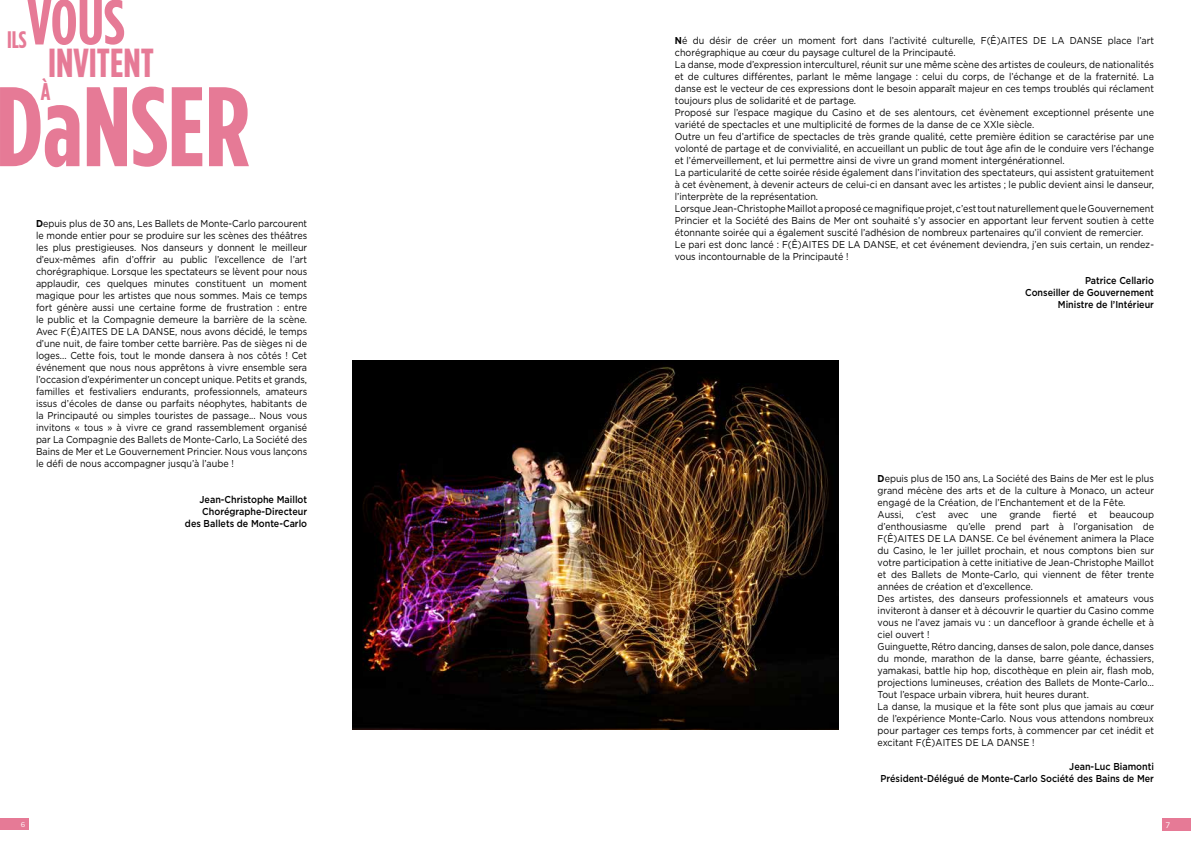
<style>
.page{position:relative;width:1191px;height:842px;background:#fff}
.page>*{position:absolute;margin:0;border:0;box-sizing:border-box;transform-origin:0 0}
.t1{font:700 112.8px "Gotham Condensed";color:#e67a96}
.t2{font:700 63.5px "Gotham Condensed";color:#e67a96}
.t3{font:700 40.5px "Gotham Condensed";color:#e67a96}
.t4{font:700 24.1px "Gotham Condensed";color:#e67a96}
.t5{font:700 23.9px "Gotham Condensed";color:#e67a96}
.t6{font:10px/12px "Gotham";color:#000;scale:.9 1}
.t7{font:500 10px/12px "Gotham";color:#000;text-align:right;scale:.9 1}
.t8{font:8px "Gotham";color:#fff}
.t9{font:7px "Gotham";color:#fff}
.s1{font-weight:700}
</style>
<div class="page">
<div style="left:0;top:818px;width:28px;height:12px;background:#e67a96"></div>
<div style="left:1162px;top:818px;width:29px;height:13px;background:#e67a96"></div>
<img style="left:352px;top:360px;width:486px;height:369px">
<h2 class="t2" style="left:27px;top:-14px;width:99px">VOUS</h2>
<h3 class="t3" style="left:48px;top:40px;width:107px">INVITENT</h3>
<h3 class="t4" style="left:41px;top:78px;width:11px">À</h3>
<h3 class="t5" style="left:7px;top:27px;width:21px">ILS</h3>
<h1 class="t1" style="left:-4px;top:63px;width:255px">DaNSER</h1>
<p class="t6" style="left:36px;top:217px;width:303px;text-align:justify"><span class="s1">D</span>epuis plus de 30 ans, Les Ballets de Monte-Carlo parcourent le monde entier pour se produire sur les scènes des théâtres les plus prestigieuses. Nos danseurs y donnent le meilleur d’eux-mêmes afin d’offrir au public l’excellence de l’art chorégraphique. Lorsque les spectateurs se lèvent pour nous applaudir, ces quelques minutes constituent un moment magique pour les artistes que nous sommes. Mais ce temps fort génère aussi une certaine forme de frustration : entre le public et la Compagnie demeure la barrière de la scène.<br>Avec F(Ê)AITES DE LA DANSE, nous avons décidé, le temps d’une nuit, de faire tomber cette barrière. Pas de sièges ni de loges... Cette fois, tout le monde dansera à nos côtés ! Cet événement que nous nous apprêtons à vivre ensemble sera l’occasion d’expérimenter un concept unique. Petits et grands, familles et festivaliers endurants, professionnels, amateurs issus d’écoles de danse ou parfaits néophytes, habitants de la Principauté ou simples touristes de passage... Nous vous invitons « tous » à vivre ce grand rassemblement organisé par La Compagnie des Ballets de Monte-Carlo, La Société des Bains de Mer et Le Gouvernement Princier. Nous vous lançons le défi de nous accompagner jusqu’à l’aube !</p>
<p class="t7" style="left:185px;top:493px;width:137px">Jean-Christophe Maillot<br>Chorégraphe-Directeur des Ballets de Monte-Carlo</p>
<p class="t6" style="left:675px;top:34px;width:534px"><span class="s1">N</span>é du désir de créer un moment fort dans l’activité culturelle, F(Ê)AITES DE LA DANSE place l’art chorégraphique au cœur du paysage culturel de la Principauté.<br>La danse, mode d’expression interculturel, réunit sur une même scène des artistes de couleurs, de nationalités et de cultures différentes, parlant le même langage : celui du corps, de l’échange et de la fraternité. La danse est le vecteur de ces expressions dont le besoin apparaît majeur en ces temps troublés qui réclament toujours plus de solidarité et de partage.<br>Proposé sur l’espace magique du Casino et de ses alentours, cet évènement exceptionnel présente une variété de spectacles et une multiplicité de formes de la danse de ce XXIe siècle.<br>Outre un feu d’artifice de spectacles de très grande qualité, cette première édition se caractérise par une volonté de partage et de convivialité, en accueillant un public de tout âge afin de le conduire vers l’échange et l’émerveillement, et lui permettre ainsi de vivre un grand moment intergénérationnel.<br>La particularité de cette soirée réside également dans l’invitation des spectateurs, qui assistent gratuitement à cet évènement, à devenir acteurs de celui-ci en dansant avec les artistes ; le public devient ainsi le danseur, l’interprète de la représentation.<br>Lorsque Jean-Christophe Maillot a proposé ce magnifique projet, c’est tout naturellement que le Gouvernement Princier et la Société des Bains de Mer ont souhaité s’y associer en apportant leur fervent soutien à cette étonnante soirée qui a également suscité l’adhésion de nombreux partenaires qu’il convient de remercier.<br>Le pari est donc lancé : F(Ê)AITES DE LA DANSE, et cet événement deviendra, j’en suis certain, un rendez&shy;vous incontournable de la Principauté !</p>
<p class="t7" style="left:1025px;top:274px;width:145px">Patrice Cellario<br>Conseiller de Gouvernement<br>Ministre de l’Intérieur</p>
<p class="t6" style="left:877px;top:472px;width:308px"><span class="s1">D</span>epuis plus de 150 ans, La Société des Bains de Mer est le plus grand mécène des arts et de la culture à Monaco, un acteur engagé de la Création, de l’Enchantement et de la Fête.<br>Aussi, c’est avec une grande fierté et beaucoup d’enthousiasme qu’elle prend part à l’organisation de F(Ê)AITES DE LA DANSE. Ce bel événement animera la Place du Casino, le 1er juillet prochain, et nous comptons bien sur votre participation à cette initiative de Jean-Christophe Maillot et des Ballets de Monte-Carlo, qui viennent de fêter trente années de création et d’excellence.<br>Des artistes, des danseurs professionnels et amateurs vous inviteront à danser et à découvrir le quartier du Casino comme vous ne l’avez jamais vu : un dancefloor à grande échelle et à ciel ouvert !<br>Guinguette, Rétro dancing, danses de salon, pole dance, danses du monde, marathon de la danse, barre géante, échassiers, yamakasi, battle hip hop, discothèque en plein air, flash mob, projections lumineuses, création des Ballets de Monte-Carlo… Tout l’espace urbain vibrera, huit heures durant.<br>La danse, la musique et la fête sont plus que jamais au cœur de l’expérience Monte-Carlo. Nous vous attendons nombreux pour partager ces temps forts, à commencer par cet inédit et excitant F(Ê)AITES DE LA DANSE !</p>
<p class="t7" style="left:880px;top:760px;width:305px">Jean-Luc Biamonti<br>Président-Délégué de Monte-Carlo Société des Bains de Mer</p>
<p class="t9" style="left:21px;top:821px;width:6px">6</p>
<p class="t8" style="left:1165px;top:820px;width:6px">7</p>
</div>
